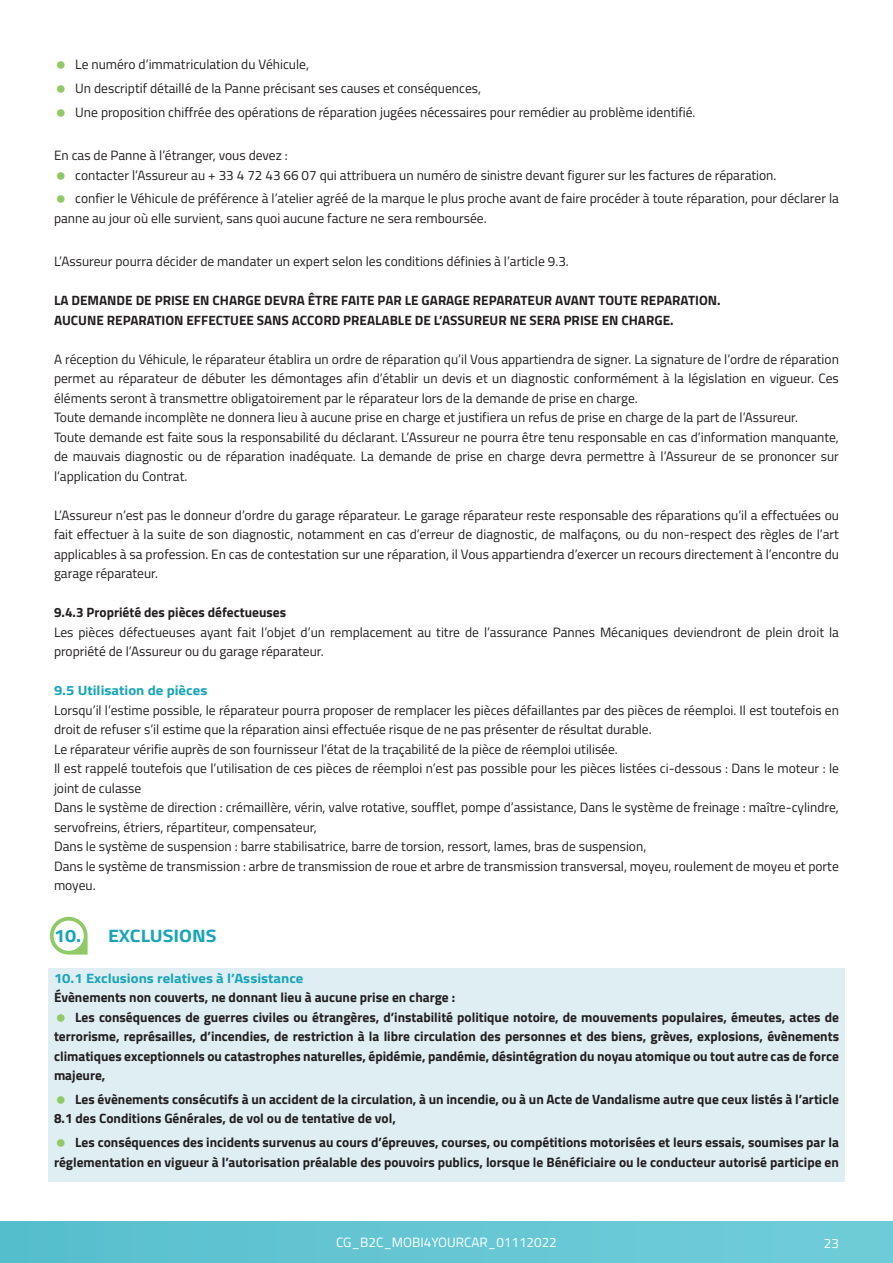
<style>
.page{position:relative;width:893px;height:1263px;background:#fff}
.page>*{position:absolute;margin:0;border:0;box-sizing:border-box;transform-origin:0 0}
.t1{font:700 18px "Titillium Web";color:#18a5ba;scale:1.1 1}
.t2{font:13.5px/19.5px "Titillium Web";color:#231f20}
.t3{font:700 13.5px/19.5px "Titillium Web";color:#231f20}
.t4{font:700 13.5px "Titillium Web";color:#18a5ba;scale:1.1 1}
.t5{font:13.5px "Titillium Web";color:#fff}
</style>
<div class="page">
<div style="left:0;top:1221px;width:893px;height:42px;background:linear-gradient(to right,#58bece,#70cdd8)"></div>
<div style="left:48px;top:968px;width:797px;height:214px;background:#dfeef2"></div>
<svg style="left:50px;top:917px;width:38px;height:37px"></svg>
<p class="t2" style="left:75px;top:52px;width:622px;line-height:23.7px">Le numéro d’immatriculation du Véhicule,<br>Un descriptif détaillé de la Panne précisant ses causes et conséquences,<br>Une proposition chiffrée des opérations de réparation jugées nécessaires pour remédier au problème identifié.</p>
<p class="t2" style="left:75px;top:145px;width:703px;text-indent:-21px">En cas de Panne à l’étranger, vous devez :<br>contacter l’Assureur au + 33 4 72 43 66 07 qui attribuera un numéro de sinistre devant figurer sur les factures de réparation.</p>
<p class="t2" style="left:54px;top:188px;width:786px;text-indent:21px">confier le Véhicule de préférence à l’atelier agréé de la marque le plus proche avant de faire procéder à toute réparation, pour déclarer la panne au jour où elle survient, sans quoi aucune facture ne sera remboursée.</p>
<p class="t2" style="left:54px;top:251px;width:516px">L’Assureur pourra décider de mandater un expert selon les conditions définies à l’article 9.3.</p>
<p class="t3" style="left:54px;top:290px;width:668px">LA DEMANDE DE PRISE EN CHARGE DEVRA ÊTRE FAITE PAR LE GARAGE REPARATEUR AVANT TOUTE REPARATION.<br>AUCUNE REPARATION EFFECTUEE SANS ACCORD PREALABLE DE L’ASSUREUR NE SERA PRISE EN CHARGE.</p>
<p class="t2" style="left:54px;top:348px;width:786px">A réception du Véhicule, le réparateur établira un ordre de réparation qu’il Vous appartiendra de signer. La signature de l’ordre de réparation permet au réparateur de débuter les démontages afin d’établir un devis et un diagnostic conformément à la législation en vigueur. Ces éléments seront à transmettre obligatoirement par le réparateur lors de la demande de prise en charge.<br>Toute demande incomplète ne donnera lieu à aucune prise en charge et justifiera un refus de prise en charge de la part de l’Assureur.<br>Toute demande est faite sous la responsabilité du déclarant. L’Assureur ne pourra être tenu responsable en cas d’information manquante, de mauvais diagnostic ou de réparation inadéquate. La demande de prise en charge devra permettre à l’Assureur de se prononcer sur l’application du Contrat.</p>
<p class="t2" style="left:54px;top:504px;width:786px;text-align:justify">L’Assureur n’est pas le donneur d’ordre du garage réparateur. Le garage réparateur reste responsable des réparations qu’il a effectuées ou fait effectuer à la suite de son diagnostic, notamment en cas d’erreur de diagnostic, de malfaçons, ou du non-respect des règles de l’art applicables à sa profession. En cas de contestation sur une réparation, il Vous appartiendra d’exercer un recours directement à l’encontre du garage réparateur.</p>
<p class="t3" style="left:54px;top:602px;width:234px">9.4.3 Propriété des pièces défectueuses</p>
<p class="t2" style="left:54px;top:621px;width:786px">Les pièces défectueuses ayant fait l’objet d’un remplacement au titre de l’assurance Pannes Mécaniques deviendront de plein droit la propriété de l’Assureur ou du garage réparateur.</p>
<p class="t4" style="left:54px;top:680px;width:141px">9.5 Utilisation de pièces</p>
<p class="t2" style="left:54px;top:699px;width:786px">Lorsqu’il l’estime possible, le réparateur pourra proposer de remplacer les pièces défaillantes par des pièces de réemploi. Il est toutefois en droit de refuser s’il estime que la réparation ainsi effectuée risque de ne pas présenter de résultat durable.<br>Le réparateur vérifie auprès de son fournisseur l’état de la traçabilité de la pièce de réemploi utilisée.<br>Il est rappelé toutefois que l’utilisation de ces pièces de réemploi n’est pas possible pour les pièces listées ci-dessous : Dans le moteur : le joint de culasse<br>Dans le système de direction : crémaillère, vérin, valve rotative, soufflet, pompe d’assistance, Dans le système de freinage : maître-cylindre, servofreins, étriers, répartiteur, compensateur,<br>Dans le système de suspension : barre stabilisatrice, barre de torsion, ressort, lames, bras de suspension,<br>Dans le système de transmission : arbre de transmission de roue et arbre de transmission transversal, moyeu, roulement de moyeu et porte moyeu.</p>
<h1 class="t1" style="left:54px;top:922px;width:149px">10. EXCLUSIONS</h1>
<p class="t4" style="left:54px;top:968px;width:228px">10.1 Exclusions relatives à l’Assistance</p>
<p class="t3" style="left:54px;top:987px;width:403px">Évènements non couverts, ne donnant lieu à aucune prise en charge :</p>
<p class="t3" style="left:75px;top:1006px;width:765px">Les conséquences de guerres civiles ou étrangères, d’instabilité politique notoire, de mouvements populaires, émeutes, actes de</p>
<p class="t3" style="left:54px;top:1026px;width:786px">terrorisme, représailles, d’incendies, de restriction à la libre circulation des personnes et des biens, grèves, explosions, évènements</p>
<p class="t3" style="left:54px;top:1045px;width:786px">climatiques exceptionnels ou catastrophes naturelles, épidémie, pandémie, désintégration du noyau atomique ou tout autre cas de force</p>
<p class="t3" style="left:54px;top:1065px;width:53px">majeure,</p>
<p class="t3" style="left:54px;top:1089px;width:786px;text-indent:21px">Les évènements consécutifs à un accident de la circulation, à un incendie, ou à un Acte de Vandalisme autre que ceux listés à l’article<br>8.1 des Conditions Générales, de vol ou de tentative de vol,</p>
<p class="t3" style="left:54px;top:1132px;width:786px;text-align:right">Les conséquences des incidents survenus au cours d’épreuves, courses, ou compétitions motorisées et leurs essais, soumises par la réglementation en vigueur à l’autorisation préalable des pouvoirs publics, lorsque le Bénéficiaire ou le conducteur autorisé participe en</p>
<p class="t5" style="left:336px;top:1232px;width:222px">CG_B2C_MOBI4YOURCAR_01112022</p>
<p class="t5" style="left:824px;top:1233px;width:17px">23</p>
</div>
